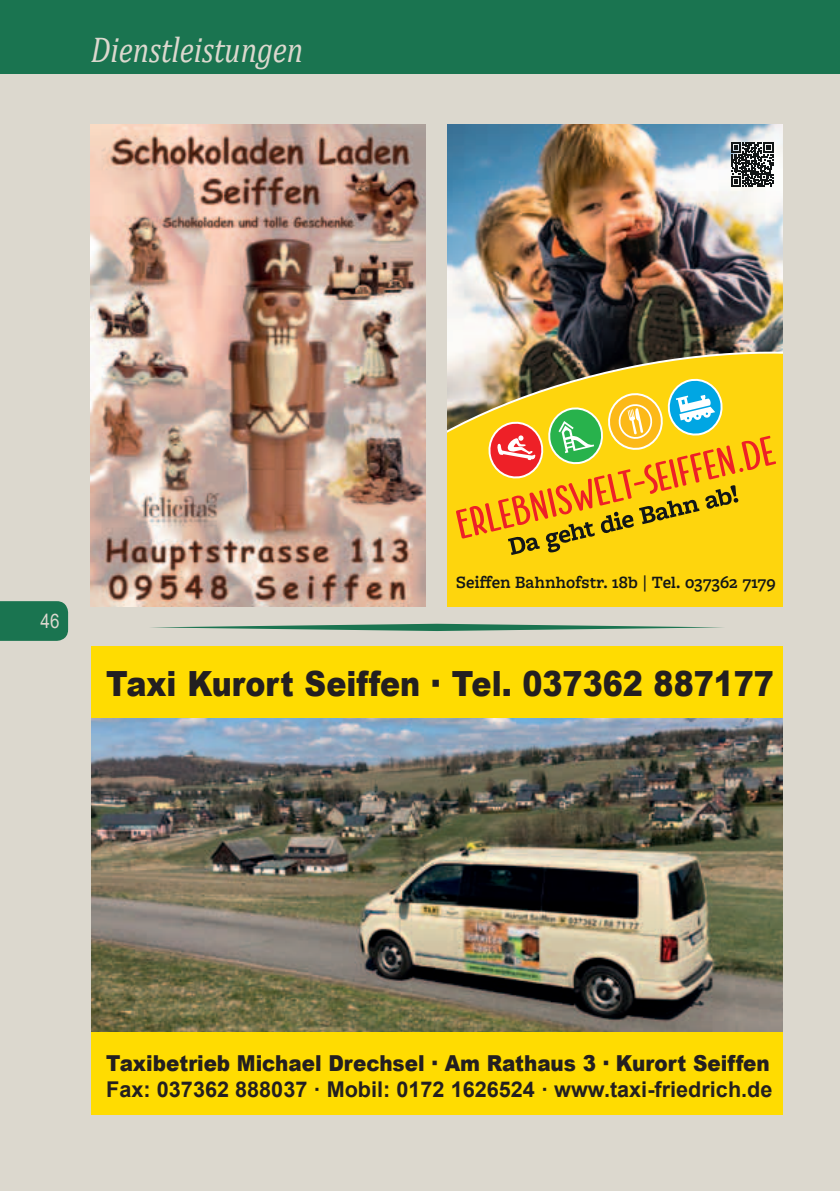
<style>
.page{position:relative;width:840px;height:1191px;background:#fff}
.page>*{position:absolute;margin:0;border:0;box-sizing:border-box;transform-origin:0 0}
.t1{font:italic 36px "Cambria";color:#dcd8ce;scale:.85 1}
.t2{font:900 34.8px "Arial";color:#231f20;scale:.87 1}
.t3{font:900 22px "Arial";color:#231f20;scale:.91 1}
.t4{font:700 21.8px "Arial";color:#231f20}
.t5{font:20px "Arial";color:#dcd8ce;scale:.85 1}
.t6{font:600 18px "Freight Macro Pro";letter-spacing:.01em;color:#121617;scale:.96 1}
</style>
<div class="page">
<div style="left:0;top:0;width:839px;height:1191px;background:#dcd8ce"></div>
<div style="left:0;top:0;width:839px;height:74px;background:#1a7450"></div>
<div style="left:0;top:601px;width:68px;height:40px;background:#1a7450"></div>
<svg style="left:151px;top:624px;width:572px;height:7px"></svg>
<img style="left:91px;top:125px;width:334px;height:482px">
<img style="left:91px;top:717px;width:691px;height:315px">
<div style="left:91px;top:646px;width:691px;height:71px;background:#ffdc01"></div>
<div style="left:91px;top:1032px;width:691px;height:83px;background:#ffdc01"></div>
<img style="left:447px;top:125px;width:335px;height:204px">
<svg style="left:447px;top:329px;width:335px;height:278px;background:#ccaf2e"></svg>
<svg style="left:730px;top:142px;width:42px;height:44px;background:#575b5b"></svg>
<svg style="left:455px;top:375px;width:321px;height:180px;background:#e1b82a"></svg>
<h1 class="t1" style="left:91px;top:24px;width:251px">Dienstleistungen</h1>
<p class="t5" style="left:41px;top:607px;width:24px">46</p>
<p class="t6" style="left:456px;top:570px;width:334px">Seiffen Bahnhofstr. 18b | Tel. 037362 7179</p>
<h2 class="t2" style="left:106px;top:658px;width:768px">Taxi Kurort Seiffen · Tel. 037362 887177</h2>
<p class="t3" style="left:106px;top:1047px;width:730px">Taxibetrieb Michael Drechsel · Am Rathaus 3 · Kurort Seiffen</p>
<p class="t4" style="left:106px;top:1074px;width:667px">Fax: 037362 888037 · Mobil: 0172 1626524 · www.taxi-friedrich.de</p>
</div>
